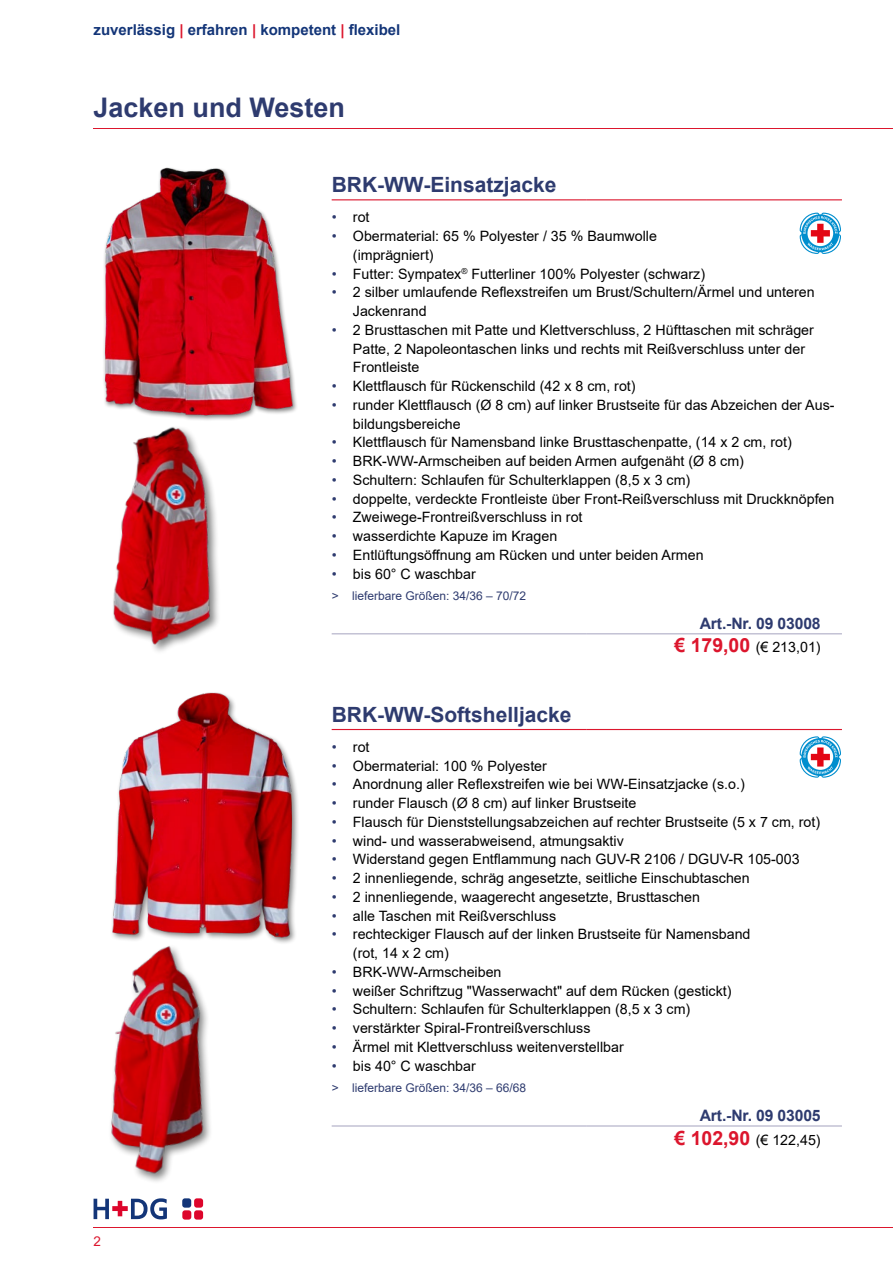
<style>
.page{position:relative;width:893px;height:1263px;background:#fff}
.page>*{position:absolute;margin:0;border:0;box-sizing:border-box;transform-origin:0 0}
.Artikel_übergeordnet{font:700 27px "Arial";color:#2e3b6f}
.NEU__Produktname{font:700 21px "Arial";color:#2e3b6f}
.Größen{font:700 15.75px "Arial";letter-spacing:-.01em;color:#2e3b6f}
.t1{font:700 15px "Arial";color:#133578}
.Preise{font:14.25px/18.8px "Arial";color:#000}
.t2{font:13.5px "Arial";color:#dc162d}
.LVZ_Artikel-Beschreibung{font:12px "Arial";color:#2e3b6f}
.s1{color:#dc162d}
.s2{color:#2e3b6f}
.s3{font-weight:700;font-size:19.5px;color:#dc162d}
</style>
<div class="page">
<svg style="left:94px;top:1198px;width:73px;height:21px"></svg>
<div style="left:182px;top:1198px;width:9px;height:9px;background:#133578;border-radius:3px"></div>
<div style="left:194px;top:1198px;width:9px;height:9px;background:#dd052b;border-radius:3px"></div>
<div style="left:182px;top:1210px;width:9px;height:9px;background:#dd052b;border-radius:3px"></div>
<div style="left:194px;top:1210px;width:9px;height:9px;background:#dd052b;border-radius:3px"></div>
<hr style="left:94px;top:1227px;width:799px;height:1px;background:#dc162d">
<hr style="left:94px;top:128px;width:799px;height:1px;background:#dc162d">
<hr style="left:332px;top:729px;width:255px;height:1px;background:#dc162d">
<hr style="left:587px;top:729px;width:255px;height:1px;background:#dc162d">
<hr style="left:332px;top:1125px;width:255px;height:1px;background:#a5a3bf">
<hr style="left:587px;top:1125px;width:255px;height:1px;background:#a5a3bf">
<hr style="left:332px;top:199px;width:255px;height:1px;background:#dc162d">
<hr style="left:587px;top:199px;width:255px;height:1px;background:#dc162d">
<hr style="left:332px;top:633px;width:255px;height:1px;background:#a5a3bf">
<hr style="left:587px;top:633px;width:255px;height:1px;background:#a5a3bf">
<svg style="left:799px;top:212px;width:42px;height:42px"></svg>
<svg style="left:799px;top:736px;width:42px;height:42px"></svg>
<img style="left:103px;top:167px;width:194px;height:248px">
<img style="left:103px;top:409px;width:149px;height:243px">
<img style="left:112px;top:692px;width:186px;height:251px">
<img style="left:111px;top:929px;width:135px;height:253px">
<p class="t1" style="left:94px;top:19px;width:308px">zuverlässig <span class="s1">|</span> erfahren <span class="s1">|</span> kompetent <span class="s1">|</span> flexibel</p>
<p class="Artikel_übergeordnet" style="left:94px;top:88px;width:253px">Jacken und Westen</p>
<p class="NEU__Produktname" style="left:332px;top:170px;width:226px">BRK-WW-Einsatzjacke</p>
<p class="Preise" style="left:332px;top:208px;width:39px"><span class="s2">•</span> rot</p>
<p class="Preise" style="left:353px;top:227px;width:306px;text-indent:-21px"><span class="s2">•</span> Obermaterial: 65 % Polyester / 35 % Baumwolle (imprägniert)</p>
<p class="Preise" style="left:332px;top:264px;width:375px"><span class="s2">•</span> Futter: Sympatex<sup>®</sup> Futterliner 100% Polyester (schwarz)</p>
<p class="Preise" style="left:353px;top:283px;width:463px;text-indent:-21px"><span class="s2">•</span> 2 silber umlaufende Reflexstreifen um Brust/Schultern/Ärmel und unteren<br>Jackenrand</p>
<p class="Preise" style="left:353px;top:320px;width:462px;text-indent:-21px"><span class="s2">•</span> 2 Brusttaschen mit Patte und Klettverschluss, 2 Hüfttaschen mit schräger<br>Patte, 2 Napoleontaschen links und rechts mit Reißverschluss unter der<br>Frontleiste</p>
<p class="Preise" style="left:332px;top:377px;width:305px"><span class="s2">•</span> Klettflausch für Rückenschild (42 x 8 cm, rot)</p>
<p class="Preise" style="left:353px;top:395px;width:483px;text-indent:-21px"><span class="s2">•</span> runder Klettflausch (Ø 8 cm) auf linker Brustseite für das Abzeichen der Aus&shy;bildungsbereiche</p>
<p class="Preise" style="left:332px;top:433px;width:462px"><span class="s2">•</span> Klettflausch für Namensband linke Brusttaschenpatte, (14 x 2 cm, rot)</p>
<p class="Preise" style="left:332px;top:452px;width:414px"><span class="s2">•</span> BRK-WW-Armscheiben auf beiden Armen aufgenäht (Ø 8 cm)</p>
<p class="Preise" style="left:332px;top:470px;width:360px"><span class="s2">•</span> Schultern: Schlaufen für Schulterklappen (8,5 x 3 cm)</p>
<p class="Preise" style="left:332px;top:489px;width:504px"><span class="s2">•</span> doppelte, verdeckte Frontleiste über Front-Reißverschluss mit Druckknöpfen</p>
<p class="Preise" style="left:332px;top:508px;width:252px"><span class="s2">•</span> Zweiwege-Frontreißverschluss in rot</p>
<p class="Preise" style="left:332px;top:527px;width:227px"><span class="s2">•</span> wasserdichte Kapuze im Kragen</p>
<p class="Preise" style="left:332px;top:545px;width:373px"><span class="s2">•</span> Entlüftungsöffnung am Rücken und unter beiden Armen</p>
<p class="Preise" style="left:332px;top:564px;width:146px"><span class="s2">•</span> bis 60° C waschbar</p>
<p class="LVZ_Artikel-Beschreibung" style="left:332px;top:587px;width:196px">&gt; lieferbare Größen: 34/36 – 70/72</p>
<p class="Größen" style="left:700px;top:612px;width:122px">Art.-Nr. 09 03008</p>
<p class="Preise" style="left:674px;top:638px;width:148px"><span class="s3">€ 179,00</span> (€ 213,01)</p>
<p class="t2" style="left:94px;top:1232px;width:9px">2</p>
<p class="NEU__Produktname" style="left:332px;top:700px;width:241px">BRK-WW-Softshelljacke</p>
<p class="Preise" style="left:332px;top:737px;width:39px"><span class="s2">•</span> rot</p>
<p class="Preise" style="left:332px;top:756px;width:217px"><span class="s2">•</span> Obermaterial: 100 % Polyester</p>
<p class="Preise" style="left:332px;top:775px;width:415px"><span class="s2">•</span> Anordnung aller Reflexstreifen wie bei WW-Einsatzjacke (s.o.)</p>
<p class="Preise" style="left:332px;top:794px;width:306px"><span class="s2">•</span> runder Flausch (Ø 8 cm) auf linker Brustseite</p>
<p class="Preise" style="left:332px;top:812px;width:490px"><span class="s2">•</span> Flausch für Dienststellungsabzeichen auf rechter Brustseite (5 x 7 cm, rot)</p>
<p class="Preise" style="left:332px;top:831px;width:294px"><span class="s2">•</span> wind- und wasserabweisend, atmungsaktiv</p>
<p class="Preise" style="left:332px;top:850px;width:469px"><span class="s2">•</span> Widerstand gegen Entflammung nach GUV-R 2106 / DGUV-R 105-003</p>
<p class="Preise" style="left:332px;top:869px;width:420px"><span class="s2">•</span> 2 innenliegende, schräg angesetzte, seitliche Einschubtaschen</p>
<p class="Preise" style="left:332px;top:887px;width:370px"><span class="s2">•</span> 2 innenliegende, waagerecht angesetzte, Brusttaschen</p>
<p class="Preise" style="left:332px;top:906px;width:226px"><span class="s2">•</span> alle Taschen mit Reißverschluss</p>
<p class="Preise" style="left:353px;top:925px;width:399px;text-indent:-21px"><span class="s2">•</span> rechteckiger Flausch auf der linken Brustseite für Namensband (rot, 14 x 2 cm)</p>
<p class="Preise" style="left:332px;top:962px;width:171px"><span class="s2">•</span> BRK-WW-Armscheiben</p>
<p class="Preise" style="left:332px;top:981px;width:401px"><span class="s2">•</span> weißer Schriftzug "Wasserwacht" auf dem Rücken (gestickt)</p>
<p class="Preise" style="left:332px;top:1000px;width:360px"><span class="s2">•</span> Schultern: Schlaufen für Schulterklappen (8,5 x 3 cm)</p>
<p class="Preise" style="left:332px;top:1019px;width:260px"><span class="s2">•</span> verstärkter Spiral-Frontreißverschluss</p>
<p class="Preise" style="left:332px;top:1037px;width:294px"><span class="s2">•</span> Ärmel mit Klettverschluss weitenverstellbar</p>
<p class="Preise" style="left:332px;top:1056px;width:146px"><span class="s2">•</span> bis 40° C waschbar</p>
<p class="LVZ_Artikel-Beschreibung" style="left:332px;top:1079px;width:196px">&gt; lieferbare Größen: 34/36 – 66/68</p>
<p class="Größen" style="left:700px;top:1104px;width:122px">Art.-Nr. 09 03005</p>
<p class="Preise" style="left:674px;top:1130px;width:148px"><span class="s3">€ 102,90</span> (€ 122,45)</p>
</div>
